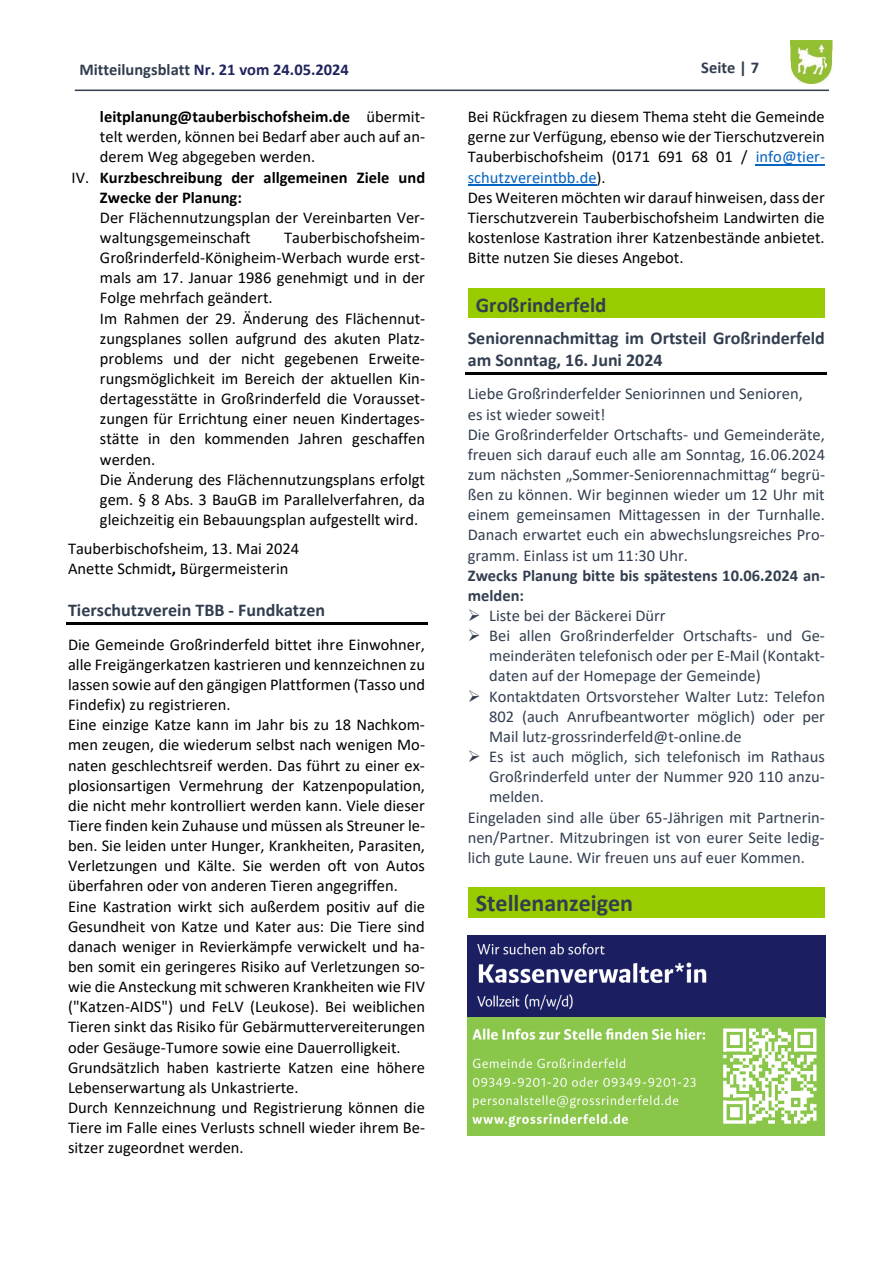
<style>
.page{position:relative;width:893px;height:1263px;background:#fff}
.page>*{position:absolute;margin:0;border:0;box-sizing:border-box;transform-origin:0 0}
.t1{font:700 24px "Calibri";color:#323e4f}
.t2{font:700 21px "Calibri";color:#323e4f}
.t3{font:700 18px/22px "Calibri";color:#323e4f}
.t4{font:16.5px/20.1px "Calibri";color:#000}
.t5{font:16.5px/20.1px "Calibri";color:#323e4f;text-align:justify}
.t6{font:700 16.5px "Calibri";color:#000}
.t7{font:700 16.5px/20.1px "Calibri";color:#323e4f}
.t8{font:700 16.5px "Calibri";color:#22245e}
.s1{color:#323e4f}
.s2{font-weight:400}
.s3{color:#0563c1}
.s4{font-weight:700}
</style>
<div class="page">
<img style="left:790px;top:40px;width:42px;height:44px">
<hr style="left:75px;top:90px;width:754px;height:1px;background:#333f50">
<hr style="left:66px;top:622px;width:362px;height:3px;background:#000">
<hr style="left:756px;top:164px;width:69px;height:1px;background:#0563c1">
<hr style="left:468px;top:184px;width:129px;height:1px;background:#0563c1">
<div style="left:468px;top:288px;width:356px;height:30px;background:#9c0"></div>
<hr style="left:466px;top:372px;width:361px;height:3px;background:#000">
<div style="left:468px;top:887px;width:356px;height:30px;background:#9c0"></div>
<img style="left:468px;top:935px;width:357px;height:201px">
<p class="t8" style="left:79px;top:58px;width:271px"><span class="s1">Mitteilungsblatt</span> Nr. 21 vom 24.05.2024</p>
<p class="t7" style="left:701px;top:58px;width:59px">Seite | 7</p>
<p class="t6" style="left:100px;top:105px;width:327px">leitplanung@tauberbischofsheim.de <span class="s2">übermit-</span></p>
<p class="t4" style="left:100px;top:126px;width:327px">telt werden, können bei Bedarf aber auch auf an-</p>
<p class="t4" style="left:100px;top:146px;width:217px">derem Weg abgegeben werden.</p>
<p class="t6" style="left:72px;top:165px;width:355px"><span class="s2">IV.</span> Kurzbeschreibung der allgemeinen Ziele und</p>
<p class="t6" style="left:100px;top:186px;width:143px">Zwecke der Planung:</p>
<p class="t4" style="left:100px;top:207px;width:327px">Der Flächennutzungsplan der Vereinbarten Ver&shy;waltungsgemeinschaft</p>
<p class="t4" style="left:468px;top:106px;width:359px">Bei Rückfragen zu diesem Thema steht die Gemeinde gerne zur Verfügung, ebenso wie der Tierschutzverein Tauberbischofsheim (0171 691 68 01 / <span class="s3">info@tier&shy;schutzvereintbb.de</span>).<br>Des Weiteren möchten wir darauf hinweisen, dass der Tierschutzverein Tauberbischofsheim Landwirten die kostenlose Kastration ihrer Katzenbestände anbietet.<br>Bitte nutzen Sie dieses Angebot.</p>
<p class="t2" style="left:476px;top:290px;width:132px">Großrinderfeld</p>
<p class="t3" style="left:468px;top:327px;width:359px">Seniorennachmittag im Ortsteil Großrinderfeld am Sonntag, 16. Juni 2024</p>
<p class="t5" style="left:468px;top:383px;width:359px;text-align:left">Liebe Großrinderfelder Seniorinnen und Senioren,<br>es ist wieder soweit!<br>Die Großrinderfelder Ortschafts- und Gemeinderäte, freuen sich darauf euch alle am Sonntag, 16.06.2024 zum nächsten „Sommer-Seniorennachmittag“ begrü&shy;ßen zu können. Wir beginnen wieder um 12 Uhr mit einem gemeinsamen Mittagessen in der Turnhalle.<br>Danach erwartet euch ein abwechslungsreiches Pro&shy;gramm. Einlass ist um 11:30 Uhr.</p>
<p class="t7" style="left:468px;top:565px;width:359px">Zwecks Planung bitte bis spätestens 10.06.2024 an&shy;melden:</p>
<p class="t5" style="left:468px;top:605px;width:199px">➢ Liste bei der Bäckerei Dürr</p>
<p class="t5" style="left:489px;top:625px;width:337px;text-indent:-21px">➢ Bei allen Großrinderfelder Ortschafts- und Ge&shy;meinderäten telefonisch oder per E-Mail (Kontakt&shy;daten auf der Homepage der Gemeinde)</p>
<p class="t5" style="left:489px;top:686px;width:337px;text-indent:-21px">➢ Kontaktdaten Ortsvorsteher Walter Lutz: Telefon 802 (auch Anrufbeantworter möglich) oder per Mail lutz-grossrinderfeld@t-online.de</p>
<p class="t5" style="left:468px;top:746px;width:359px">➢ Es ist auch möglich, sich telefonisch im Rathaus</p>
<p class="t5" style="left:489px;top:766px;width:337px">Großrinderfeld unter der Nummer 920 110 anzu-</p>
<p class="t5" style="left:489px;top:786px;width:56px">melden.</p>
<p class="t5" style="left:468px;top:806px;width:359px">Eingeladen sind alle über 65-Jährigen mit Partnerin-</p>
<p class="t5" style="left:468px;top:827px;width:358px">nen/Partner. Mitzubringen ist von eurer Seite ledig-</p>
<p class="t5" style="left:468px;top:847px;width:339px">lich gute Laune. Wir freuen uns auf euer Kommen.</p>
<h1 class="t1" style="left:476px;top:886px;width:159px">Stellenanzeigen</h1>
<p class="t4" style="left:100px;top:227px;width:327px;text-indent:184px">Tauberbischofsheim-Großrinderfeld-Königheim-Werbach wurde erst&shy;mals am 17. Januar 1986 genehmigt und in der Folge mehrfach geändert.<br>Im Rahmen der 29. Änderung des Flächennut&shy;zungsplanes sollen aufgrund des akuten Platz&shy;problems und der nicht gegebenen Erweite&shy;rungsmöglichkeit im Bereich der aktuellen Kin&shy;dertagesstätte in Großrinderfeld die Vorausset&shy;zungen für Errichtung einer neuen Kindertages&shy;stätte in den kommenden Jahren geschaffen werden.<br>Die Änderung des Flächennutzungsplans erfolgt gem. § 8 Abs. 3 BauGB im Parallelverfahren, da gleichzeitig ein Bebauungsplan aufgestellt wird.</p>
<p class="t4" style="left:68px;top:538px;width:233px">Tauberbischofsheim, 13. Mai 2024<br>Anette Schmidt<span class="s4">,</span> Bürgermeisterin</p>
<p class="t3" style="left:68px;top:599px;width:258px">Tierschutzverein TBB - Fundkatzen</p>
<p class="t4" style="left:68px;top:634px;width:359px">Die Gemeinde Großrinderfeld bittet ihre Einwohner, alle Freigängerkatzen kastrieren und kennzeichnen zu lassen sowie auf den gängigen Plattformen (Tasso und Findefix) zu registrieren.<br>Eine einzige Katze kann im Jahr bis zu 18 Nachkom&shy;men zeugen, die wiederum selbst nach wenigen Mo&shy;naten geschlechtsreif werden. Das führt zu einer ex&shy;plosionsartigen Vermehrung der Katzenpopulation, die nicht mehr kontrolliert werden kann. Viele dieser Tiere finden kein Zuhause und müssen als Streuner le&shy;ben. Sie leiden unter Hunger, Krankheiten, Parasiten, Verletzungen und Kälte. Sie werden oft von Autos überfahren oder von anderen Tieren angegriffen.<br>Eine Kastration wirkt sich außerdem positiv auf die Gesundheit von Katze und Kater aus: Die Tiere sind danach weniger in Revierkämpfe verwickelt und ha&shy;ben somit ein geringeres Risiko auf Verletzungen so&shy;wie die Ansteckung mit schweren Krankheiten wie FIV ("Katzen-AIDS") und FeLV (Leukose). Bei weiblichen Tieren sinkt das Risiko für Gebärmuttervereiterungen oder Gesäuge-Tumore sowie eine Dauerrolligkeit.<br>Grundsätzlich haben kastrierte Katzen eine höhere Lebenserwartung als Unkastrierte.<br>Durch Kennzeichnung und Registrierung können die Tiere im Falle eines Verlusts schnell wieder ihrem Be&shy;sitzer zugeordnet werden.</p>
</div>
